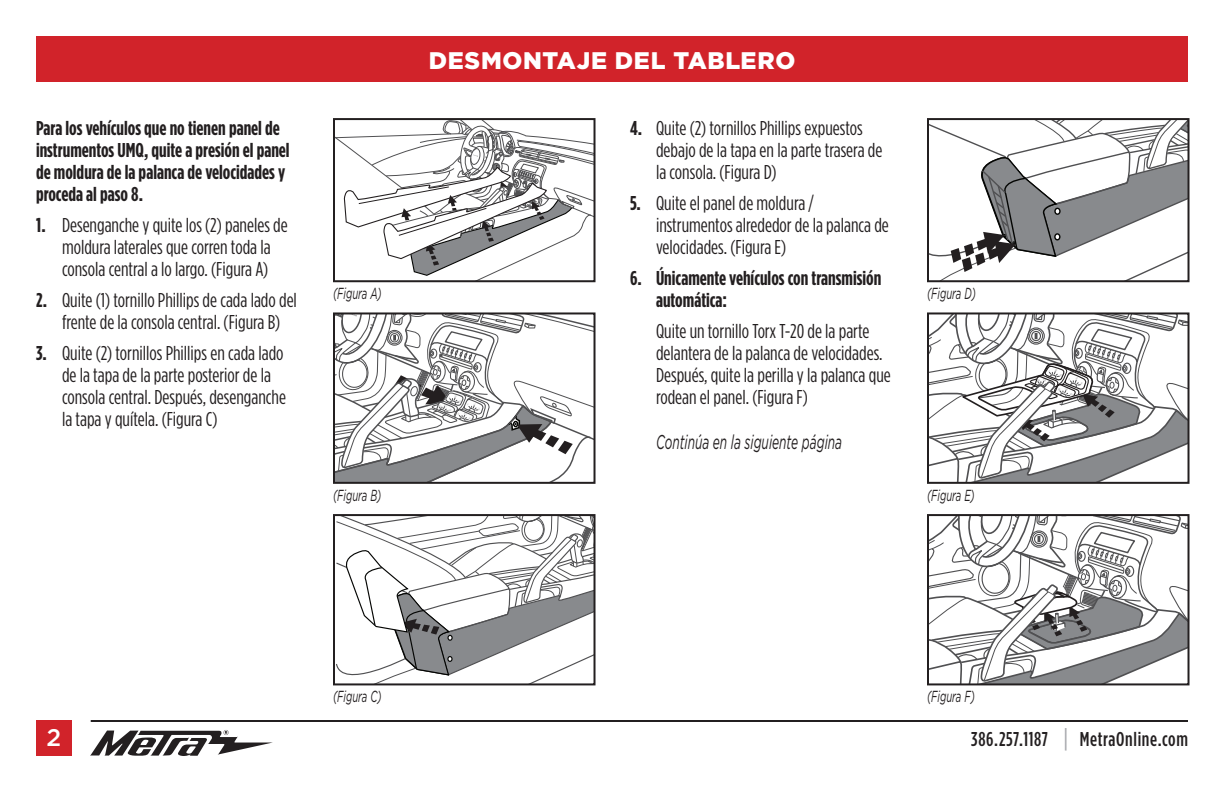
<style>
.page{position:relative;width:1224px;height:792px;background:#fff}
.page>*{position:absolute;margin:0;border:0;box-sizing:border-box;transform-origin:0 0}
.t1{font:900 24px "Gotham";letter-spacing:.03em;color:#fff}
.t2{font:500 24px "Gotham";color:#fff}
.t3{font:20px/22px "Gotham Condensed";color:#231f20}
.t4{font:700 20px/22px "Gotham Condensed";color:#231f20}
.t5{font:500 20px "Gotham Condensed";letter-spacing:.03em;color:#231f20}
.t6{font:italic 20px "Gotham";color:#231f20;scale:.6 1}
.t7{font:italic 16px "Gotham";color:#231f20;scale:.6 1}
.s1{font-weight:700}
.s2{font-size:26px;color:#a8a9ad}
</style>
<div class="page">
<div style="left:36px;top:36px;width:1152px;height:45px;background:#d1232a"></div>
<svg style="left:90px;top:730px;width:183px;height:26px"></svg>
<hr style="left:91px;top:720px;width:1097px;height:2px;background:#231f20">
<div style="left:36px;top:720px;width:36px;height:36px;background:#d1232a"></div>
<div style="left:36px;top:36px;width:558px;height:46px;background:#d1232a"></div>
<svg style="left:930px;top:121px;width:257px;height:158px"></svg>
<div style="left:927px;top:118px;width:263px;height:164px;border:2px solid #231f20"></div>
<svg style="left:336px;top:121px;width:257px;height:158px"></svg>
<div style="left:333px;top:118px;width:263px;height:164px;border:2px solid #231f20"></div>
<svg style="left:930px;top:517px;width:257px;height:165px"></svg>
<div style="left:927px;top:514px;width:263px;height:171px;border:2px solid #231f20"></div>
<svg style="left:336px;top:517px;width:257px;height:165px"></svg>
<div style="left:333px;top:514px;width:263px;height:171px;border:2px solid #231f20"></div>
<svg style="left:334px;top:313px;width:261px;height:170px"></svg>
<svg style="left:928px;top:313px;width:261px;height:170px"></svg>
<p class="t4" style="left:36px;top:116px;width:255px">Para los vehículos que no tienen panel de instrumentos UMQ, quite a presión el panel de moldura de la palanca de velocidades y proceda al paso 8.</p>
<p class="t3" style="left:36px;top:214px;width:253px;text-align:center"><span class="s1">1.</span> Desenganche y quite los (2) paneles de moldura laterales que corren toda la consola central a lo largo. (Figura A)</p>
<p class="t3" style="left:36px;top:289px;width:262px;text-align:center"><span class="s1">2.</span> Quite (1) tornillo Phillips de cada lado del frente de la consola central. (Figura B)</p>
<p class="t3" style="left:62px;top:342px;width:226px;text-indent:-26px"><span class="s1">3.</span> Quite (2) tornillos Phillips en cada lado de la tapa de la parte posterior de la consola central. Después, desenganche la tapa y quítela. (Figura C)</p>
<p class="t1" style="left:429px;top:47px;width:368px">DESMONTAJE DEL TABLERO</p>
<p class="t3" style="left:656px;top:117px;width:228px;text-indent:-26px"><span class="s1">4.</span> Quite (2) tornillos Phillips expuestos debajo de la tapa en la parte trasera de la consola. (Figura D)</p>
<p class="t3" style="left:656px;top:192px;width:234px;text-indent:-26px"><span class="s1">5.</span> Quite el panel de moldura / instrumentos alrededor de la palanca de velocidades. (Figura E)</p>
<p class="t4" style="left:656px;top:266px;width:227px;text-indent:-26px">6. Únicamente vehículos con transmisión automática:</p>
<p class="t3" style="left:656px;top:320px;width:236px">Quite un tornillo Torx T-20 de la parte delantera de la palanca de velocidades.<br>Después, quite la perilla y la palanca que rodean el panel. (Figura F)</p>
<p class="t6" style="left:656px;top:431px;width:312px">Continúa en la siguiente página</p>
<p class="t7" style="left:333px;top:285px;width:83px">(Figura A)</p>
<p class="t7" style="left:927px;top:285px;width:83px">(Figura D)</p>
<p class="t7" style="left:333px;top:486px;width:82px">(Figura B)</p>
<p class="t7" style="left:927px;top:486px;width:81px">(Figura E)</p>
<p class="t7" style="left:333px;top:688px;width:82px">(Figura C)</p>
<p class="t7" style="left:927px;top:688px;width:81px">(Figura F)</p>
<p class="t2" style="left:47px;top:724px;width:16px">2</p>
<p class="t5" style="left:971px;top:728px;width:218px">386.257.1187 <span class="s2">|</span> MetraOnline.com</p>
</div>
